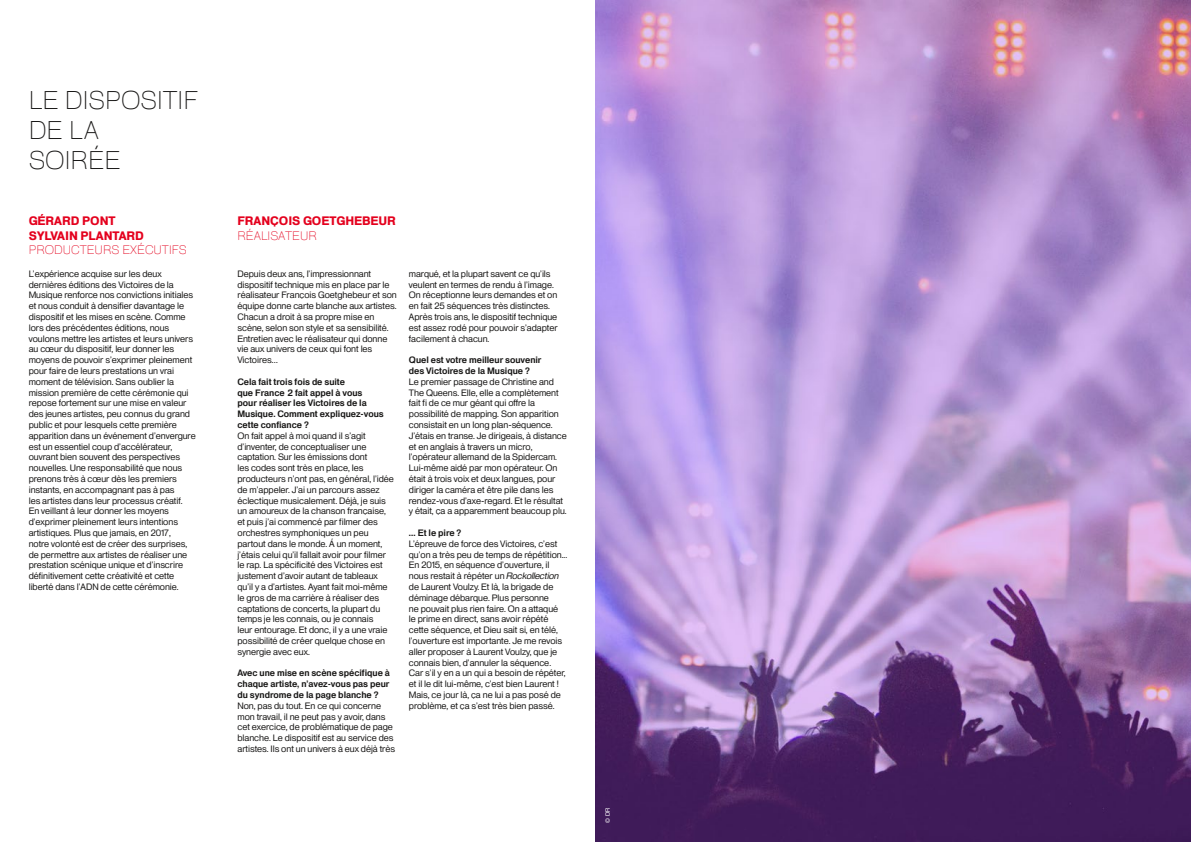
<style>
.page{position:relative;width:1191px;height:842px;background:#fff}
.page>*{position:absolute;margin:0;border:0;box-sizing:border-box;transform-origin:0 0}
.t1{font:100 25px/30px "FTV Heldustry";color:#181716}
.t2{font:900 12px "FTV Heldustry";color:#e4001d}
.t3{font:100 12px "FTV Heldustry";color:#e4001d}
.t4{font:9px/10.8px "FTV Heldustry";color:#181716}
.t5{font:600 9px/10.8px "FTV Heldustry";color:#181716}
.t6{font:6px "FTV Heldustry";color:#fff}
.s1{font-style:italic}
</style>
<div class="page">
<img style="left:595px;top:0;width:596px;height:842px">
<p class="t1" style="left:29px;top:84px;width:171px">LE DISPOSITIF<br>DE LA</p>
<p class="t1" style="left:29px;top:144px;width:94px">SOIRÉE</p>
<p class="t2" style="left:29px;top:214px;width:88px">GÉRARD PONT</p>
<p class="t2" style="left:29px;top:228px;width:117px">SYLVAIN PLANTARD</p>
<p class="t3" style="left:29px;top:242px;width:160px">PRODUCTEURS EXÉCUTIFS</p>
<p class="t2" style="left:237px;top:214px;width:160px">FRANÇOIS GOETGHEBEUR</p>
<p class="t3" style="left:237px;top:228px;width:81px">RÉALISATEUR</p>
<p class="t4" style="left:29px;top:268px;width:168px">L’expérience acquise sur les deux dernières éditions des Victoires de la Musique renforce nos convictions initiales et nous conduit à densifier davantage le dispositif et les mises en scène. Comme lors des précédentes éditions, nous voulons mettre les artistes et leurs univers au cœur du dispositif, leur donner les moyens de pouvoir s’exprimer pleinement pour faire de leurs prestations un vrai moment de télévision. Sans oublier la mission première de cette cérémonie qui repose fortement sur une mise en valeur des jeunes artistes, peu connus du grand public et pour lesquels cette première apparition dans un événement d’envergure est un essentiel coup d’accélérateur, ouvrant bien souvent des perspectives nouvelles. Une responsabilité que nous prenons très à cœur dès les premiers instants, en accompagnant pas à pas<br>les artistes dans leur processus créatif.<br>En veillant à leur donner les moyens d’exprimer pleinement leurs intentions artistiques. Plus que jamais, en 2017,<br>notre volonté est de créer des surprises, de permettre aux artistes de réaliser une prestation scénique unique et d’inscrire définitivement cette créativité et cette liberté dans l’ADN de cette cérémonie.</p>
<p class="t4" style="left:237px;top:268px;width:161px">Depuis deux ans, l’impressionnant dispositif technique mis en place par le réalisateur François Goetghebeur et son équipe donne carte blanche aux artistes.<br>Chacun a droit à sa propre mise en scène, selon son style et sa sensibilité.<br>Entretien avec le réalisateur qui donne vie aux univers de ceux qui font les Victoires…</p>
<p class="t5" style="left:237px;top:376px;width:109px">Cela fait trois fois de suite</p>
<p class="t5" style="left:237px;top:387px;width:126px">que France 2 fait appel à vous</p>
<p class="t5" style="left:237px;top:398px;width:148px">pour réaliser les Victoires de la<br>Musique. Comment expliquez-vous cette confiance ?</p>
<p class="t4" style="left:237px;top:430px;width:158px">On fait appel à moi quand il s’agit d’inventer, de conceptualiser une captation. Sur les émissions dont<br>les codes sont très en place, les producteurs n’ont pas, en général, l’idée de m’appeler. J’ai un parcours assez éclectique musicalement. Déjà, je suis un amoureux de la chanson française, et puis j’ai commencé par filmer des orchestres symphoniques un peu partout dans le monde. Á un moment, j’étais celui qu’il fallait avoir pour filmer le rap. La spécificité des Victoires est justement d’avoir autant de tableaux qu’il y a d’artistes. Ayant fait moi-même le gros de ma carrière à réaliser des captations de concerts, la plupart du temps je les connais, ou je connais<br>leur entourage. Et donc, il y a une vraie possibilité de créer quelque chose en synergie avec eux.</p>
<p class="t5" style="left:237px;top:668px;width:154px;text-align:justify">Avec une mise en scène spécifique à chaque artiste, n’avez-vous pas peur du syndrome de la page blanche ?</p>
<p class="t4" style="left:237px;top:700px;width:159px">Non, pas du tout. En ce qui concerne mon travail, il ne peut pas y avoir, dans cet exercice, de problématique de page blanche. Le dispositif est au service des artistes. Ils ont un univers à eux déjà très</p>
<p class="t4" style="left:409px;top:268px;width:150px">marqué, et la plupart savent ce qu’ils veulent en termes de rendu à l’image.<br>On réceptionne leurs demandes et on en fait 25 séquences très distinctes.<br>Après trois ans, le dispositif technique est assez rodé pour pouvoir s’adapter facilement à chacun.</p>
<p class="t5" style="left:409px;top:354px;width:134px">Quel est votre meilleur souvenir</p>
<p class="t5" style="left:409px;top:365px;width:122px">des Victoires de la Musique ?</p>
<p class="t4" style="left:409px;top:376px;width:159px">Le premier passage de Christine and The Queens. Elle, elle a complètement fait fi de ce mur géant qui offre la possibilité de mapping. Son apparition consistait en un long plan-séquence.<br>J’étais en transe. Je dirigeais, à distance et en anglais à travers un micro, l’opérateur allemand de la Spidercam.<br>Lui-même aidé par mon opérateur. On était à trois voix et deux langues, pour diriger la caméra et être pile dans les rendez-vous d’axe-regard. Et le résultat y était, ça a apparemment beaucoup plu.</p>
<p class="t5" style="left:409px;top:527px;width:54px">… Et le pire ?</p>
<p class="t4" style="left:409px;top:538px;width:160px">L’épreuve de force des Victoires, c’est qu’on a très peu de temps de répétition...<br>En 2015, en séquence d’ouverture, il nous restait à répéter un <span class="s1">Rockollection </span>de Laurent Voulzy. Et là, la brigade de déminage débarque. Plus personne<br>ne pouvait plus rien faire. On a attaqué le prime en direct, sans avoir répété cette séquence, et Dieu sait si, en télé, l’ouverture est importante. Je me revois aller proposer à Laurent Voulzy, que je connais bien, d’annuler la séquence.<br>Car s’il y en a un qui a besoin de répéter, et il le dit lui-même, c’est bien Laurent !<br>Mais, ce jour là, ça ne lui a pas posé de problème, et ça s’est très bien passé.</p>
<p class="t6" style="left:604px;top:822px;width:16px;rotate:-90deg">© DR</p>
</div>
